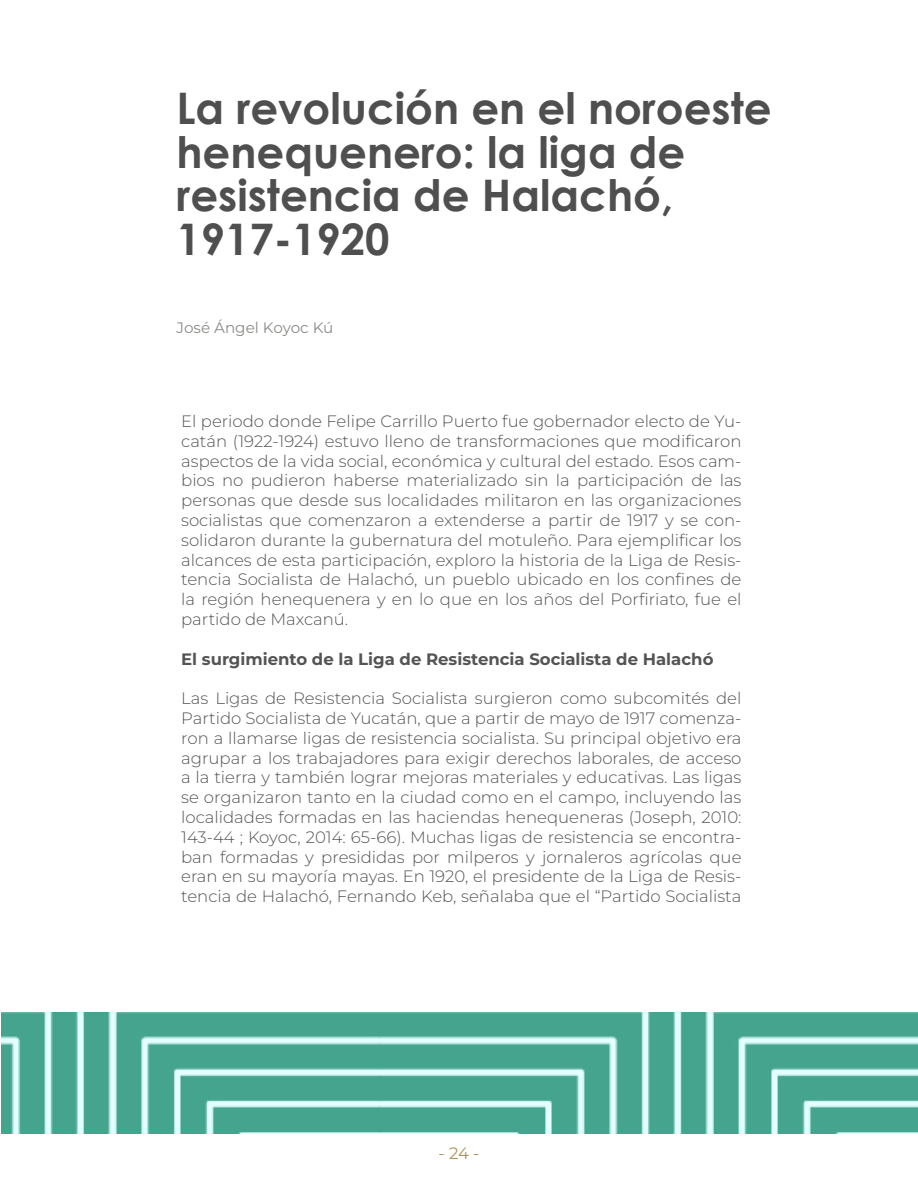
<style>
.page{position:relative;width:918px;height:1188px;background:#fff}
.page>*{position:absolute;margin:0;border:0;box-sizing:border-box;transform-origin:0 0}
.t1{font:700 43.5px/43.5px "Century Gothic";color:#4f4f4f}
.t2{font:16.5px/19.8px "Montserrat Light 2";color:#555454;text-align:justify}
.t3{font:300 16.5px/19.8px "Montserrat";color:#555454}
.t4{font:700 16.5px "Montserrat";color:#555454}
.t5{font:16.5px "Montserrat";color:#b0935e}
.t6{font:15.15px "Montserrat";color:#8b8d88}
</style>
<div class="page">
<img style="left:1px;top:1012px;width:917px;height:122px">
<h1 class="t1" style="left:177px;top:85px;width:597px">La revolución en el noroeste henequenero: la liga de resistencia de Halachó,<br>1917-1920</h1>
<p class="t6" style="left:177px;top:318px;width:158px">José Ángel Koyoc Kú</p>
<p class="t2" style="left:181px;top:411px;width:562px">El periodo donde Felipe Carrillo Puerto fue gobernador electo de Yu-</p>
<p class="t3" style="left:181px;top:431px;width:562px">catán (1922-1924) estuvo lleno de transformaciones que modificaron</p>
<p class="t2" style="left:181px;top:450px;width:562px">aspectos de la vida social, económica y cultural del estado. Esos cam&shy;bios no pudieron haberse materializado sin la participación de las personas que desde sus localidades militaron en las organizaciones socialistas que comenzaron a extenderse a partir de 1917 y se con-</p>
<p class="t3" style="left:181px;top:530px;width:562px">solidaron durante la gubernatura del motuleño. Para ejemplificar los</p>
<p class="t2" style="left:181px;top:549px;width:562px">alcances de esta participación, exploro la historia de la Liga de Resis-</p>
<p class="t3" style="left:181px;top:569px;width:562px">tencia Socialista de Halachó, un pueblo ubicado en los confines de la región henequenera y en lo que en los años del Porfiriato, fue el</p>
<p class="t2" style="left:181px;top:609px;width:169px">partido de Maxcanú.</p>
<p class="t4" style="left:181px;top:648px;width:534px">El surgimiento de la Liga de Resistencia Socialista de Halachó</p>
<p class="t2" style="left:181px;top:688px;width:562px">Las Ligas de Resistencia Socialista surgieron como subcomités del Partido Socialista de Yucatán, que a partir de mayo de 1917 comenza&shy;ron a llamarse ligas de resistencia socialista. Su principal objetivo era agrupar a los trabajadores para exigir derechos laborales, de acceso a la tierra y también lograr mejoras materiales y educativas. Las ligas se organizaron tanto en la ciudad como en el campo, incluyendo las localidades formadas en las haciendas henequeneras (Joseph, 2010:<br>143-44 ; Koyoc, 2014: 65-66). Muchas ligas de resistencia se encontra&shy;ban formadas y presididas por milperos y jornaleros agrícolas que eran en su mayoría mayas. En 1920, el presidente de la Liga de Resis&shy;tencia de Halachó, Fernando Keb, señalaba que el “Partido Socialista</p>
<p class="t5" style="left:438px;top:1142px;width:43px">- 24 -</p>
</div>
